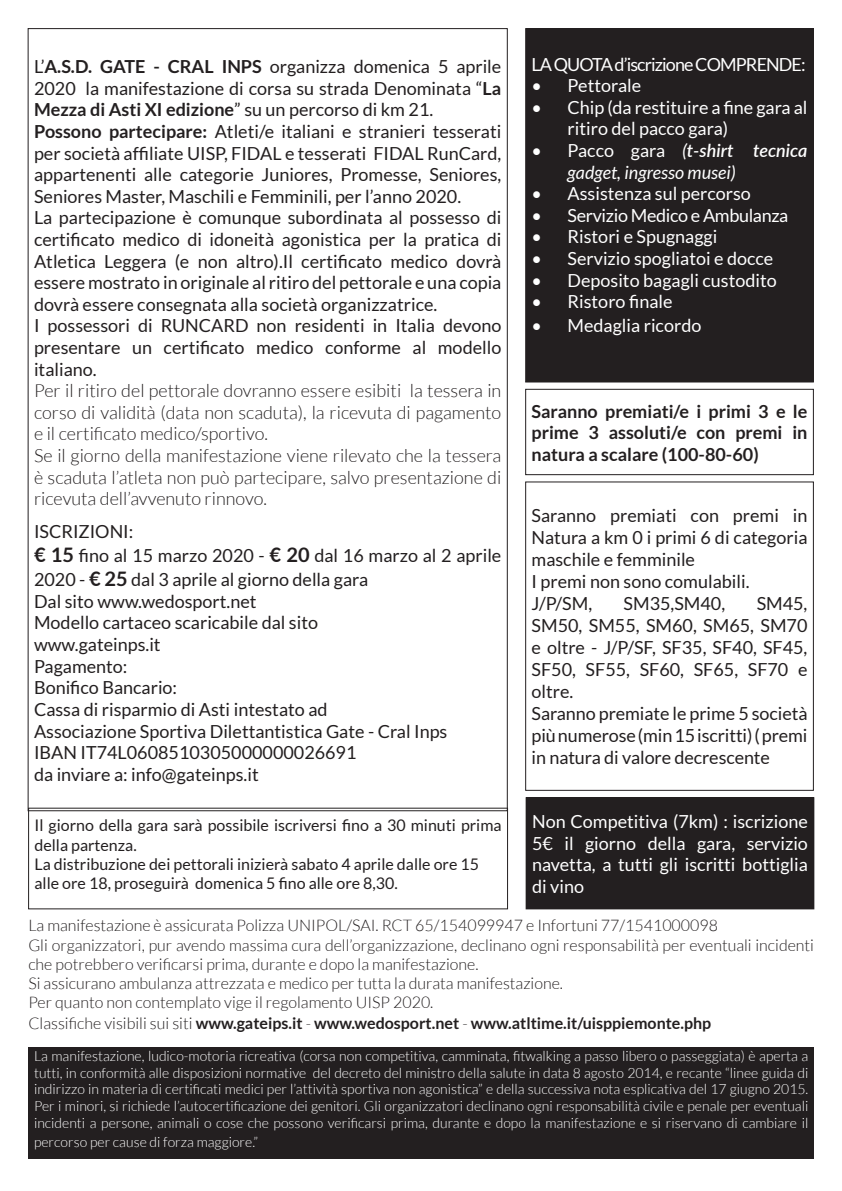
<style>
.page{position:relative;width:842px;height:1191px;background:#fff}
.page>*{position:absolute;margin:0;border:0;box-sizing:border-box;transform-origin:0 0}
.t1{font:18px/21.6px "Lato";color:#231f20;text-align:justify}
.t2{font:18px/21.6px "Lato";color:#fff}
.t3{font:300 18px/21.6px "Lato";color:#231f20;text-align:justify}
.t4{font:700 18px/21.6px "Lato";color:#231f20;text-align:justify}
.t5{font:italic 18px/21.6px "Lato";color:#fff}
.t6{font:18px "Lato";letter-spacing:-.05em;color:#fff}
.t7{font:18px "Lato";letter-spacing:-.02em;color:#fff}
.t8{font:300 16px/19.2px "Lato";color:#231f20}
.t9{font:16px/19.2px "Lato";color:#231f20}
.t10{font:700 16px "Lato";color:#231f20}
.t11{font:300 14px/16.8px "Lato";color:#fff;text-align:justify}
.s1{font-weight:700}
.s2{font-weight:700;font-size:20px}
.s3{font-style:normal}
.s4{font-weight:600}
.s5{font-weight:300}
</style>
<div class="page">
<div style="left:526px;top:29px;width:287px;height:353px;background:#231f20"></div>
<div style="left:525px;top:28px;width:289px;height:354px;border:1px solid #231f20"></div>
<div style="left:526px;top:797px;width:288px;height:112px;background:#231f20"></div>
<div style="left:525px;top:389px;width:289px;height:86px;border:1px solid #231f20"></div>
<div style="left:525px;top:482px;width:289px;height:308px;border:1px solid #231f20"></div>
<div style="left:28px;top:1047px;width:786px;height:112px;background:#231f20"></div>
<p class="t1" style="left:34px;top:56px;width:469px">L’<span class="s1">A.S.D. GATE - CRAL INPS</span> organizza domenica 5 aprile 2020 la manifestazione di corsa su strada Denominata “<span class="s1">La Mezza di Asti XI edizione</span>” su un percorso di km 21.</p>
<p class="t1" style="left:34px;top:120px;width:469px"><span class="s1">Possono partecipare:</span> Atleti/e italiani e stranieri tesserati per società affiliate UISP, FIDAL e tesserati FIDAL RunCard, appartenenti alle categorie Juniores, Promesse, Seniores, Seniores Master, Maschili e Femminili, per l’anno 2020.</p>
<p class="t1" style="left:34px;top:207px;width:469px">La partecipazione è comunque subordinata al possesso di certificato medico di idoneità agonistica per la pratica di Atletica Leggera (e non altro).Il certificato medico dovrà essere mostrato in originale al ritiro del pettorale e una copia dovrà essere consegnata alla società organizzatrice.</p>
<p class="t1" style="left:34px;top:315px;width:469px">I possessori di RUNCARD non residenti in Italia devono presentare un certificato medico conforme al modello italiano.</p>
<p class="t3" style="left:34px;top:380px;width:469px">Per il ritiro del pettorale dovranno essere esibiti la tessera in corso di validità (data non scaduta), la ricevuta di pagamento e il certificato medico/sportivo.</p>
<p class="t3" style="left:34px;top:445px;width:469px">Se il giorno della manifestazione viene rilevato che la tessera è scaduta l’atleta non può partecipare, salvo presentazione di ricevuta dell’avvenuto rinnovo.</p>
<p class="t1" style="left:34px;top:521px;width:101px">ISCRIZIONI:</p>
<p class="t1" style="left:34px;top:543px;width:469px;line-height:24px"><span class="s2">€ 15</span> fino al 15 marzo 2020 - <span class="s2">€ 20</span> dal 16 marzo al 2 aprile<br>2020 - <span class="s2">€ 25</span> dal 3 aprile al giorno della gara</p>
<p class="t1" style="left:34px;top:590px;width:224px">Dal sito www.wedosport.net</p>
<p class="t1" style="left:34px;top:612px;width:286px">Modello cartaceo scaricabile dal sito</p>
<p class="t1" style="left:34px;top:633px;width:128px">www.gateinps.it</p>
<p class="t1" style="left:34px;top:655px;width:95px">Pagamento:</p>
<p class="t1" style="left:34px;top:677px;width:145px">Bonifico Bancario:</p>
<p class="t1" style="left:34px;top:698px;width:295px">Cassa di risparmio di Asti intestato ad</p>
<p class="t1" style="left:34px;top:720px;width:415px">Associazione Sportiva Dilettantistica Gate - Cral Inps</p>
<p class="t1" style="left:34px;top:741px;width:324px">IBAN IT74L0608510305000000026691</p>
<p class="t1" style="left:34px;top:763px;width:226px">da inviare a: info@gateinps.it</p>
<p class="t9" style="left:35px;top:816px;width:469px">Il giorno della gara sarà possibile iscriversi fino a 30 minuti prima della partenza.</p>
<p class="t9" style="left:35px;top:854px;width:446px">La distribuzione dei pettorali inizierà sabato 4 aprile dalle ore 15 alle ore 18, proseguirà domenica 5 fino alle ore 8,30.</p>
<p class="t6" style="left:532px;top:54px;width:276px">LA QUOTA d’iscrizione COMPRENDE:</p>
<p class="t2" style="left:532px;top:75px;width:111px">• Pettorale</p>
<p class="t2" style="left:568px;top:96px;width:241px;text-indent:-36px">• Chip (da restituire a fine gara al ritiro del pacco gara)</p>
<p class="t5" style="left:568px;top:140px;width:241px;text-indent:-36px"><span class="s3">• Pacco gara</span> (<span class="s4">t-shirt tecnica </span>gadget, ingresso musei)</p>
<p class="t2" style="left:532px;top:183px;width:221px">• Assistenza sul percorso</p>
<p class="t7" style="left:532px;top:205px;width:258px">• Servizio Medico e Ambulanza</p>
<p class="t2" style="left:532px;top:226px;width:187px">• Ristori e Spugnaggi</p>
<p class="t2" style="left:532px;top:247px;width:243px">• Servizio spogliatoi e docce</p>
<p class="t2" style="left:532px;top:269px;width:247px">• Deposito bagagli custodito</p>
<p class="t2" style="left:532px;top:291px;width:142px">• Ristoro finale</p>
<p class="t2" style="left:532px;top:315px;width:171px">• Medaglia ricordo</p>
<p class="t4" style="left:532px;top:400px;width:277px">Saranno premiati/e i primi 3 e le prime 3 assoluti/e con premi in natura a scalare (100-80-60)</p>
<p class="t1" style="left:532px;top:505px;width:277px">Saranno premiati con premi in Natura a km 0 i primi 6 di categoria maschile e femminile</p>
<p class="t1" style="left:532px;top:571px;width:219px">I premi non sono comulabili.</p>
<p class="t1" style="left:532px;top:593px;width:62px">J/P/SM,</p>
<p class="t1" style="left:624px;top:593px;width:103px">SM35,SM40,</p>
<p class="t1" style="left:532px;top:593px;width:277px;text-indent:225px">SM45, SM50, SM55, SM60, SM65, SM70 e oltre - J/P/SF, SF35, SF40, SF45, SF50, SF55, SF60, SF65, SF70 e oltre.</p>
<p class="t1" style="left:532px;top:703px;width:277px">Saranno premiate le prime 5 società più numerose (min 15 iscritti) ( premi in natura di valore decrescente</p>
<p class="t2" style="left:532px;top:810px;width:277px;text-align:justify">Non Competitiva (7km) : iscrizione 5€ il giorno della gara, servizio navetta, a tutti gli iscritti bottiglia di vino</p>
<p class="t8" style="left:28px;top:916px;width:691px">La manifestazione è assicurata Polizza UNIPOL/SAI. RCT 65/154099947 e Infortuni 77/1541000098</p>
<p class="t8" style="left:28px;top:935px;width:787px">Gli organizzatori, pur avendo massima cura dell’organizzazione, declinano ogni responsabilità per eventuali incidenti che potrebbero verificarsi prima, durante e dopo la manifestazione.</p>
<p class="t8" style="left:28px;top:973px;width:536px">Si assicurano ambulanza attrezzata e medico per tutta la durata manifestazione.</p>
<p class="t8" style="left:28px;top:993px;width:407px">Per quanto non contemplato vige il regolamento UISP 2020.</p>
<p class="t10" style="left:28px;top:1014px;width:684px"><span class="s5">Classifiche visibili sui siti</span> www.gateips.it <span class="s5">-</span> www.wedosport.net <span class="s5">-</span> www.atltime.it/uisppiemonte.php</p>
<p class="t11" style="left:34px;top:1047px;width:776px">La manifestazione, ludico-motoria ricreativa (corsa non competitiva, camminata, fitwalking a passo libero o passeggiata) è aperta a tutti, in conformità alle disposizioni normative del decreto del ministro della salute in data 8 agosto 2014, e recante “linee guida di indirizzo in materia di certificati medici per l’attività sportiva non agonistica” e della successiva nota esplicativa del 17 giugno 2015.<br>Per i minori, si richiede l’autocertificazione dei genitori. Gli organizzatori declinano ogni responsabilità civile e penale per eventuali incidenti a persone, animali o cose che possono verificarsi prima, durante e dopo la manifestazione e si riservano di cambiare il</p>
<p class="t11" style="left:34px;top:1133px;width:226px">percorso per cause di forza maggiore.”</p>
</div>
